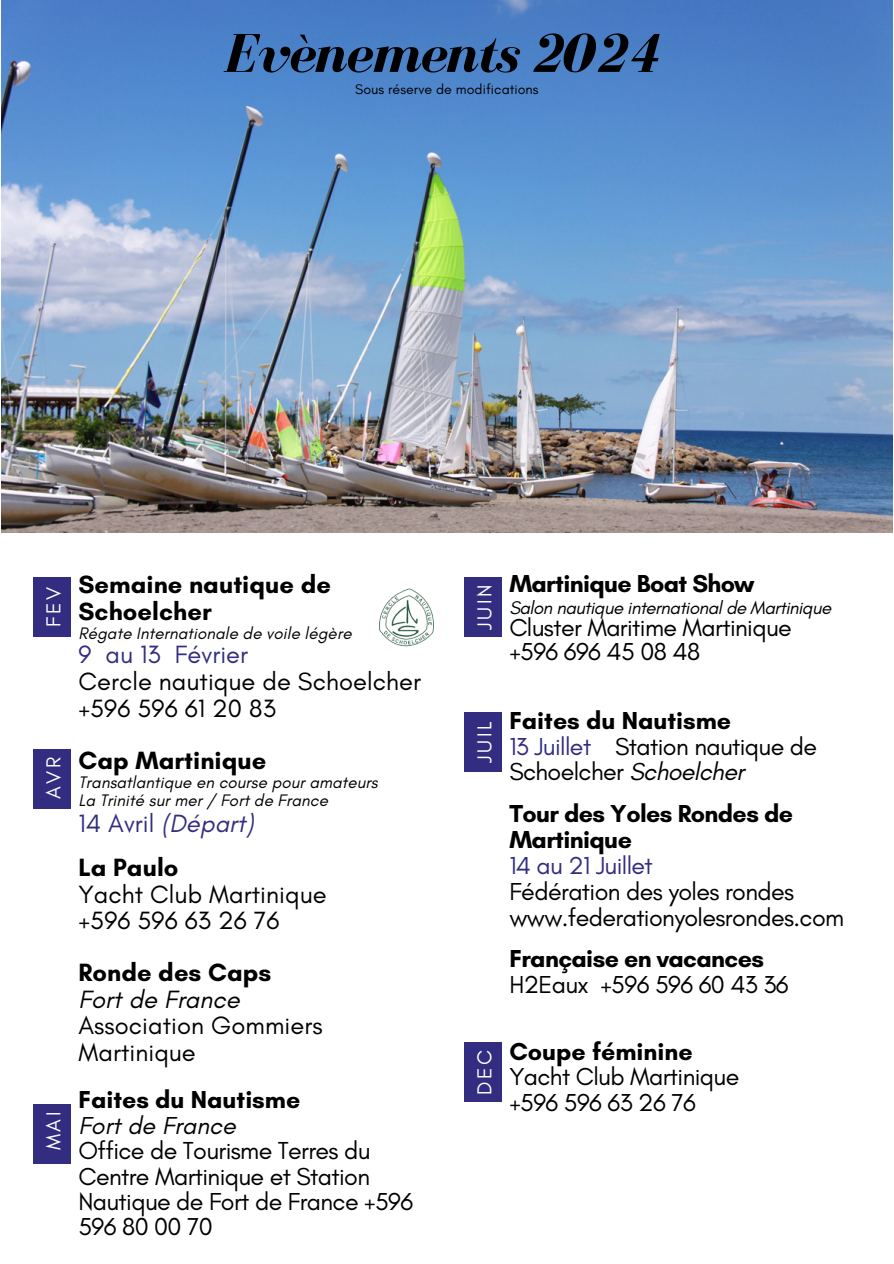
<style>
.page{position:relative;width:894px;height:1264px;background:#fff}
.page>*{position:absolute;margin:0;border:0;box-sizing:border-box;transform-origin:0 0}
.t1{font:italic 700 56.4px "Bodoni FLF";letter-spacing:-.02em;color:#000}
.t2{font:25.5px/26.5px "Glacial Indifference";letter-spacing:.005em;color:#000}
.t3{font:700 25.5px/26.8px "Glacial Indifference";letter-spacing:.005em;color:#000}
.t4{font:italic 25.5px/44.5px "Glacial Indifference";letter-spacing:.005em;color:#322d80}
.t5{font:25.5px "Glacial Indifference";letter-spacing:.005em;color:#322d80}
.t6{font:italic 25.5px "Glacial Indifference";letter-spacing:.005em;color:#000}
.t7{font:25.05px/25.5px "Glacial Indifference";letter-spacing:-.025em;color:#000}
.t8{font:700 25.05px/26px "Glacial Indifference";letter-spacing:-.025em;color:#000}
.t9{font:700 25.05px "Glacial Indifference";color:#000}
.t10{font:25.05px "Glacial Indifference";letter-spacing:-.025em;color:#322d80}
.t11{font:italic 25.05px "Glacial Indifference";color:#000}
.t12{font:20.55px/27.5px "Glacial Indifference";letter-spacing:.13em;color:#fff;text-align:center}
.t13{font:italic 18.6px "Glacial Indifference";letter-spacing:-.025em;color:#000}
.t14{font:italic 16.95px/18px "Glacial Indifference";letter-spacing:.005em;color:#000}
.t15{font:14.25px "Glacial Indifference";letter-spacing:.005em;color:#000}
.s1{font-style:normal}
.s2{font-weight:700;font-style:normal;color:#000}
.s3{font-weight:700}
.s4{color:#322d80}
.s5{font-style:italic}
</style>
<div class="page">
<div style="left:34px;top:749px;width:37px;height:60px;background:#322d80"></div>
<div style="left:34px;top:1104px;width:37px;height:59px;background:#322d80"></div>
<img style="left:1px;top:0;width:890px;height:532px">
<div style="left:464px;top:1042px;width:37px;height:60px;background:#322d80"></div>
<div style="left:34px;top:577px;width:37px;height:60px;background:#322d80"></div>
<img style="left:379px;top:588px;width:55px;height:59px">
<div style="left:464px;top:712px;width:37px;height:60px;background:#322d80"></div>
<div style="left:464px;top:577px;width:37px;height:60px;background:#322d80"></div>
<h1 class="t1" style="left:223px;top:23px;width:440px">Evènements 2024</h1>
<p class="t15" style="left:355px;top:80px;width:185px">Sous réserve de modifications</p>
<p class="t12" style="left:40px;top:627px;width:42px;rotate:-90deg">FEV</p>
<p class="t12" style="left:40px;top:798px;width:44px;rotate:-90deg">AVR</p>
<p class="t12" style="left:40px;top:1150px;width:40px;rotate:-90deg">MAI</p>
<p class="t3" style="left:78px;top:570px;width:254px">Semaine nautique de<br>Schoelcher</p>
<p class="t14" style="left:78px;top:624px;width:274px">Régate Internationale de voile légère</p>
<p class="t5" style="left:78px;top:639px;width:171px">9 au 13 Février</p>
<p class="t2" style="left:78px;top:668px;width:344px">Cercle nautique de Schoelcher +596 596 61 20 83</p>
<p class="t3" style="left:78px;top:746px;width:189px">Cap Martinique</p>
<p class="t14" style="left:78px;top:773px;width:301px">Transatlantique en course pour amateurs<br>La Trinité sur mer / Fort de France</p>
<p class="t4" style="left:78px;top:800px;width:176px"><span class="s1">14 Avril</span> (Départ)<br><span class="s2">La Paulo</span></p>
<p class="t2" style="left:78px;top:880px;width:249px">Yacht Club Martinique +596 596 63 26 76</p>
<p class="t3" style="left:78px;top:958px;width:194px">Ronde des Caps</p>
<p class="t6" style="left:78px;top:983px;width:163px">Fort de France</p>
<p class="t2" style="left:78px;top:1012px;width:245px">Association Gommiers<br>Martinique</p>
<p class="t9" style="left:78px;top:1084px;width:223px">Faites du Nautisme</p>
<p class="t11" style="left:78px;top:1109px;width:159px">Fort de France</p>
<p class="t7" style="left:78px;top:1137px;width:336px">Office de Tourisme Terres du<br>Centre Martinique et Station<br>Nautique de Fort de France +596<br>596 80 00 70</p>
<p class="t12" style="left:470px;top:629px;width:47px;rotate:-90deg">JUIN</p>
<p class="t8" style="left:509px;top:570px;width:246px">Martinique Boat Show</p>
<p class="t13" style="left:509px;top:596px;width:323px">Salon nautique international de Martinique</p>
<p class="t7" style="left:509px;top:614px;width:284px;line-height:24.8px">Cluster Maritime Martinique +596 696 45 08 48</p>
<p class="t12" style="left:470px;top:763px;width:43px;rotate:-90deg">JUIL</p>
<p class="t7" style="left:509px;top:707px;width:309px"><span class="s3">Faites du Nautisme<br></span><span class="s4">13 Juillet</span> Station nautique de<br>Schoelcher <span class="s5">Schoelcher</span></p>
<p class="t8" style="left:509px;top:800px;width:285px">Tour des Yoles Rondes de<br>Martinique</p>
<p class="t10" style="left:509px;top:850px;width:145px">14 au 21 Juillet</p>
<p class="t7" style="left:509px;top:878px;width:336px;line-height:26px">Fédération des yoles rondes www.federationyolesrondes.com</p>
<p class="t8" style="left:509px;top:944px;width:256px">Française en vacances</p>
<p class="t7" style="left:509px;top:971px;width:281px">H2Eaux +596 596 60 43 36</p>
<p class="t9" style="left:509px;top:1036px;width:185px">Coupe féminine</p>
<p class="t7" style="left:509px;top:1063px;width:231px">Yacht Club Martinique +596 596 63 26 76</p>
<p class="t12" style="left:470px;top:1094px;width:47px;rotate:-90deg">DEC<br>I</p>
</div>
